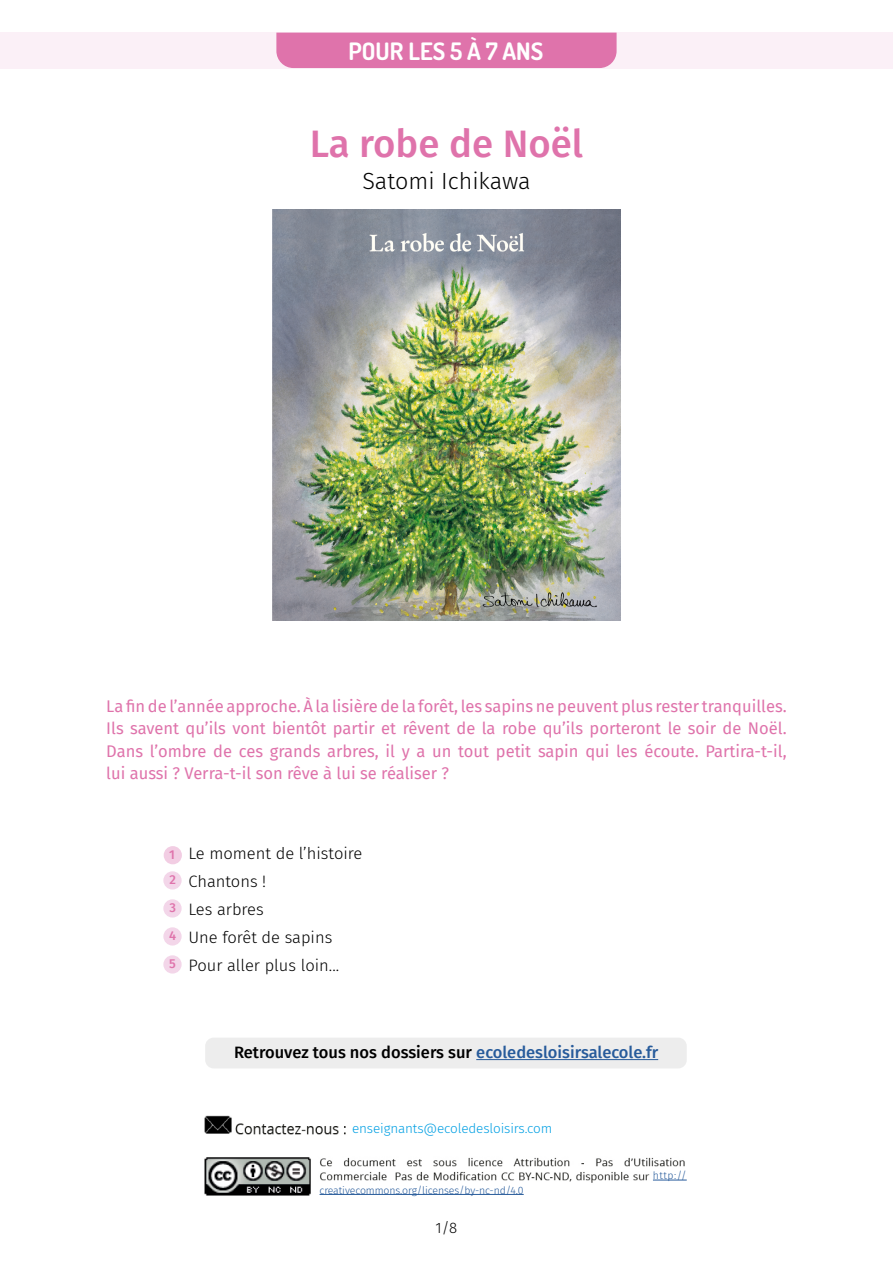
<style>
.page{position:relative;width:893px;height:1263px;background:#fff}
.page>*{position:absolute;margin:0;border:0;box-sizing:border-box;transform-origin:0 0}
.t1{font:500 38.4px "Fira Sans";color:#df73ab}
.t2{font:700 24px "Dosis";color:#fff}
.t3{font:300 23.4px "Fira Sans";color:#000}
.t4{font:16.5px/22.5px "Fira Sans";color:#df73ab;text-align:justify}
.t5{font:300 16.5px/28px "Fira Sans";color:#000}
.t6{font:500 16.5px "Fira Sans";color:#000}
.t7{font:300 15px "Fira Sans";color:#000}
.t8{font:300 13.5px "Fira Sans";letter-spacing:-.01em;color:#009fe3}
.t9{font:500 12.9px/28px "Fira Sans";color:#df73ab}
.t10{font:300 10.5px "Fira Sans";letter-spacing:-.01em;color:#275b9b}
.s1{color:#275b9b}
</style>
<div class="page">
<div style="left:0;top:32px;width:893px;height:37px;background:#fbf0f7"></div>
<div style="left:164px;top:846px;width:18px;height:18px;background:#f2cde3;border-radius:50%"></div>
<div style="left:163px;top:871px;width:19px;height:18px;background:#f3d6e9;border-radius:50%"></div>
<div style="left:163px;top:899px;width:19px;height:18px;background:#f3d6e9;border-radius:50%"></div>
<div style="left:163px;top:927px;width:19px;height:18px;background:#f3d6e9;border-radius:50%"></div>
<div style="left:163px;top:955px;width:19px;height:18px;background:#f3d6e9;border-radius:50%"></div>
<img style="left:204px;top:1115px;width:483px;height:81px">
<hr style="left:653px;top:1180px;width:34px;height:1px;background:#275b9b">
<hr style="left:320px;top:1194px;width:204px;height:1px;background:#275b9b">
<div style="left:276px;top:33px;width:341px;height:35px;background:#df73ab"></div>
<div style="left:205px;top:1037px;width:482px;height:31px;background:#ededed;border-radius:9px"></div>
<hr style="left:476px;top:1059px;width:182px;height:1px;background:#275b9b">
<img style="left:273px;top:209px;width:347px;height:411px">
<h2 class="t2" style="left:349px;top:35px;width:196px">POUR LES 5 À 7 ANS</h2>
<h1 class="t1" style="left:310px;top:112px;width:275px">La robe de Noël</h1>
<h3 class="t3" style="left:362px;top:165px;width:170px">Satomi Ichikawa</h3>
<p class="t4" style="left:106px;top:694px;width:682px">La fin de l’année approche. À la lisière de la forêt, les sapins ne peuvent plus rester tranquilles.<br>Ils savent qu’ils vont bientôt partir et rêvent de la robe qu’ils porteront le soir de Noël.<br>Dans l’ombre de ces grands arbres, il y a un tout petit sapin qui les écoute. Partira-t-il, lui aussi ? Verra-t-il son rêve à lui se réaliser ?</p>
<p class="t9" style="left:169px;top:841px;width:8px;line-height:25.2px">1<br>2</p>
<p class="t9" style="left:169px;top:893px;width:9px;text-align:justify">3<br>4<br>5</p>
<p class="t5" style="left:188px;top:839px;width:175px">Le moment de l’histoire<br>Chantons !<br>Les arbres<br>Une forêt de sapins<br>Pour aller plus loin...</p>
<p class="t6" style="left:234px;top:1039px;width:426px">Retrouvez tous nos dossiers sur <span class="s1">ecoledesloisirsalecole.fr</span></p>
<p class="t8" style="left:352px;top:1119px;width:202px">enseignants@ecoledesloisirs.com</p>
<p class="t10" style="left:320px;top:1182px;width:206px">creativecommons.org/licenses/by-nc-nd/4.0</p>
<p class="t7" style="left:436px;top:1217px;width:23px">1/8</p>
<p class="t10" style="left:653px;top:1168px;width:35px">http://</p>
</div>
